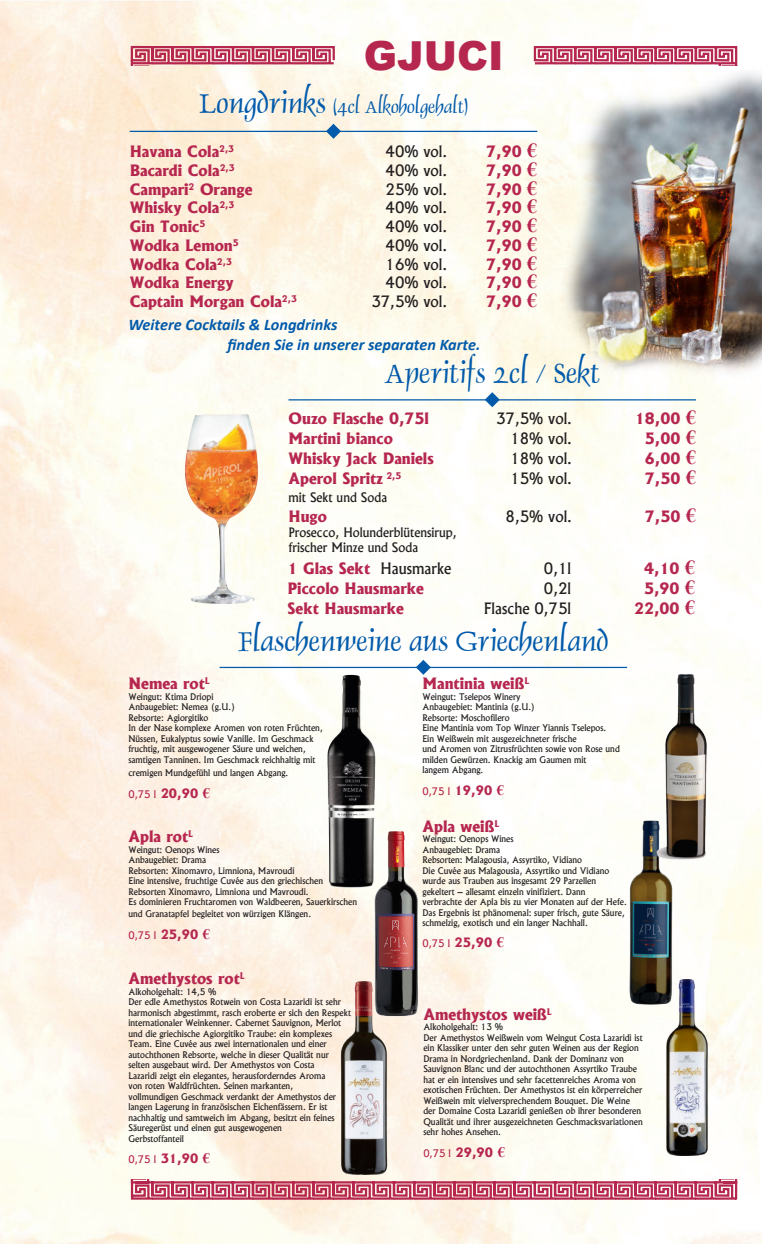
<style>
.page{position:relative;width:762px;height:1244px;background:#fff}
.page>*{position:absolute;margin:0;border:0;box-sizing:border-box;transform-origin:0 0}
.t1{font:900 40px "Arial";color:#b62750}
.t2{font:31.25px "Dauphin Plain";color:#015aaa}
.t3{font:20px "Dauphin Plain";color:#015aaa}
.t4{font:italic 700 16.25px/20px "Calibri";color:#015aaa}
.t5{font:800 15px "Alaska";color:#b62750}
.t6{font:15px "Alaska";color:#231f20}
.t7{font:12.5px/15px "Alaska";color:#231f20}
.t8{font:10px "Alaska";color:#b62750}
.t9{font:8.75px/10.5px "Alaska";color:#231f20}
.s1{font-size:31.25px}
.s2{font-family:"Times New Roman";font-weight:700;font-size:20px}
.s3{font-weight:400;color:#231f20}
.s4{font-weight:800;font-size:12.38px}
.s5{font-family:"Times New Roman";font-weight:700;font-size:14.62px}
</style>
<div class="page">
<img style="left:0;top:0;width:762px;height:1244px">
<svg style="left:130px;top:45px;width:608px;height:20px"></svg>
<hr style="left:130px;top:131px;width:407px;height:1px;background:#015aaa">
<svg style="left:326px;top:124px;width:15px;height:15px"></svg>
<hr style="left:288px;top:399px;width:408px;height:1px;background:#015aaa">
<svg style="left:485px;top:392px;width:15px;height:15px"></svg>
<svg style="left:130px;top:1179px;width:608px;height:21px;background:#d07489"></svg>
<hr style="left:220px;top:667px;width:407px;height:1px;background:#015aaa">
<img style="left:182px;top:414px;width:77px;height:190px">
<img style="left:337px;top:981px;width:55px;height:193px">
<img style="left:657px;top:1006px;width:60px;height:150px">
<img style="left:561px;top:71px;width:201px;height:317px">
<img style="left:354px;top:826px;width:85px;height:191px">
<img style="left:557px;top:819px;width:187px;height:187px">
<img style="left:629px;top:653px;width:95px;height:227px">
<img style="left:273px;top:634px;width:158px;height:275px">
<h1 class="t1" style="left:364px;top:33px;width:141px">GJUCI</h1>
<h3 class="t3" style="left:199px;top:94px;width:270px"><span class="s1">Longdrinks</span> (4cl Alkoholgehalt)</h3>
<h3 class="t5" style="left:130px;top:145px;width:106px">Havana Cola<sup>2,3</sup></h3>
<h3 class="t6" style="left:386px;top:145px;width:63px">40% vol.</h3>
<h3 class="t5" style="left:486px;top:145px;width:53px">7,90 <span class="s2">€</span></h3>
<h3 class="t5" style="left:130px;top:164px;width:106px">Bacardi Cola<sup>2,3</sup></h3>
<h3 class="t6" style="left:386px;top:164px;width:63px">40% vol.</h3>
<h3 class="t5" style="left:486px;top:164px;width:53px">7,90 <span class="s2">€</span></h3>
<h3 class="t5" style="left:130px;top:183px;width:124px">Campari<sup>2</sup> Orange</h3>
<h3 class="t6" style="left:386px;top:183px;width:63px">25% vol.</h3>
<h3 class="t5" style="left:486px;top:183px;width:53px">7,90 <span class="s2">€</span></h3>
<h3 class="t5" style="left:130px;top:202px;width:106px">Whisky Cola<sup>2,3</sup></h3>
<h3 class="t6" style="left:386px;top:202px;width:63px">40% vol.</h3>
<h3 class="t5" style="left:486px;top:202px;width:53px">7,90 <span class="s2">€</span></h3>
<h3 class="t5" style="left:130px;top:220px;width:77px">Gin Tonic<sup>5</sup></h3>
<h3 class="t6" style="left:386px;top:220px;width:63px">40% vol.</h3>
<h3 class="t5" style="left:486px;top:220px;width:53px">7,90 <span class="s2">€</span></h3>
<h3 class="t5" style="left:130px;top:239px;width:110px">Wodka Lemon<sup>5</sup></h3>
<h3 class="t6" style="left:386px;top:239px;width:63px">40% vol.</h3>
<h3 class="t5" style="left:486px;top:239px;width:53px">7,90 <span class="s2">€</span></h3>
<h3 class="t5" style="left:130px;top:258px;width:104px">Wodka Cola<sup>2,3</sup></h3>
<h3 class="t6" style="left:386px;top:258px;width:63px">16% vol.</h3>
<h3 class="t5" style="left:486px;top:258px;width:53px">7,90 <span class="s2">€</span></h3>
<h3 class="t5" style="left:130px;top:277px;width:106px">Wodka Energy</h3>
<h3 class="t6" style="left:386px;top:277px;width:63px">40% vol.</h3>
<h3 class="t5" style="left:486px;top:277px;width:53px">7,90 <span class="s2">€</span></h3>
<h3 class="t5" style="left:130px;top:295px;width:169px">Captain Morgan Cola<sup>2,3</sup></h3>
<h3 class="t6" style="left:371px;top:295px;width:77px">37,5% vol.</h3>
<h3 class="t5" style="left:486px;top:295px;width:53px">7,90 <span class="s2">€</span></h3>
<h3 class="t4" style="left:228px;top:316px;width:254px;text-indent:-99px">Weitere Cocktails &amp; Longdrinks<br>finden Sie in unserer separaten Karte.</h3>
<h2 class="t2" style="left:384px;top:354px;width:217px">Aperitifs 2cl / Sekt</h2>
<h3 class="t5" style="left:288px;top:413px;width:142px">Ouzo Flasche 0,75l</h3>
<h3 class="t6" style="left:496px;top:412px;width:77px">37,5% vol.</h3>
<h3 class="t5" style="left:635px;top:413px;width:63px">18,00 <span class="s2">€</span></h3>
<h3 class="t5" style="left:288px;top:433px;width:106px">Martini bianco</h3>
<h3 class="t6" style="left:510px;top:432px;width:63px">18% vol.</h3>
<h3 class="t5" style="left:645px;top:433px;width:53px">5,00 <span class="s2">€</span></h3>
<h3 class="t5" style="left:288px;top:453px;width:147px">Whisky Jack Daniels</h3>
<h3 class="t6" style="left:510px;top:452px;width:63px">18% vol.</h3>
<h3 class="t5" style="left:645px;top:453px;width:53px">6,00 <span class="s2">€</span></h3>
<h3 class="t5" style="left:288px;top:473px;width:114px">Aperol Spritz <sup>2,5</sup></h3>
<h3 class="t6" style="left:510px;top:472px;width:63px">15% vol.</h3>
<h3 class="t5" style="left:645px;top:473px;width:53px">7,50 <span class="s2">€</span></h3>
<h3 class="t7" style="left:288px;top:491px;width:100px">mit Sekt und Soda</h3>
<h3 class="t5" style="left:288px;top:511px;width:40px">Hugo</h3>
<h3 class="t6" style="left:505px;top:510px;width:68px">8,5% vol.</h3>
<h3 class="t5" style="left:645px;top:511px;width:53px">7,50 <span class="s2">€</span></h3>
<h3 class="t7" style="left:288px;top:526px;width:170px">Prosecco, Holunderblütensirup, frischer Minze und Soda</h3>
<h3 class="t5" style="left:288px;top:563px;width:165px">1 Glas Sekt <span class="s3">Hausmarke</span></h3>
<h3 class="t6" style="left:544px;top:562px;width:29px">0,1l</h3>
<h3 class="t5" style="left:644px;top:563px;width:53px">4,10 <span class="s2">€</span></h3>
<h3 class="t5" style="left:288px;top:583px;width:138px">Piccolo Hausmarke</h3>
<h3 class="t6" style="left:544px;top:582px;width:29px">0,2l</h3>
<h3 class="t5" style="left:644px;top:583px;width:53px">5,90 <span class="s2">€</span></h3>
<h3 class="t5" style="left:288px;top:603px;width:118px">Sekt Hausmarke</h3>
<h3 class="t6" style="left:484px;top:602px;width:89px">Flasche 0,75l</h3>
<h3 class="t5" style="left:634px;top:603px;width:63px">22,00 <span class="s2">€</span></h3>
<h2 class="t2" style="left:238px;top:621px;width:372px">Flaschenweine aus Griechenland</h2>
<h3 class="t5" style="left:128px;top:678px;width:83px">Nemea rot<sup>L</sup></h3>
<p class="t9" style="left:128px;top:692px;width:196px">Weingut: Ktima Driopi<br>Anbaugebiet: Nemea (g.U.)<br>Rebsorte: Agiorgitiko<br>In der Nase komplexe Aromen von roten Früchten, Nüssen, Eukalyptus sowie Vanille. Im Geschmack fruchtig, mit ausgewogener Säure und weichen, samtigen Tanninen. Im Geschmack reichhaltig mit</p>
<p class="t9" style="left:128px;top:768px;width:161px">cremigen Mundgefühl und langen Abgang.</p>
<p class="t8" style="left:128px;top:790px;width:83px">0,75 l <span class="s4">20,90</span> <span class="s5">€</span></p>
<h3 class="t5" style="left:128px;top:830px;width:66px">Apla rot<sup>L</sup></h3>
<p class="t9" style="left:128px;top:845px;width:230px">Weingut: Oenops Wines<br>Anbaugebiet: Drama<br>Rebsorten: Xinomavro, Limniona, Mavroudi<br>Eine intensive, fruchtige Cuvée aus den griechischen Rebsorten Xinomavro, Limniona und Mavroudi.<br>Es dominieren Fruchtaromen von Waldbeeren, Sauerkirschen</p>
<p class="t9" style="left:128px;top:909px;width:184px">und Granatapfel begleitet von würzigen Klängen.</p>
<p class="t8" style="left:128px;top:930px;width:83px">0,75 l <span class="s4">25,90</span> <span class="s5">€</span></p>
<h3 class="t5" style="left:128px;top:972px;width:118px">Amethystos rot<sup>L</sup></h3>
<p class="t9" style="left:128px;top:987px;width:224px">Alkoholgehalt: 14,5 %<br>Der edle Amethystos Rotwein von Costa Lazaridi ist sehr harmonisch abgestimmt, rasch eroberte er sich den Respekt internationaler Weinkenner. Cabernet Sauvignon, Merlot und die griechische Agiorgitiko Traube: ein komplexes Team. Eine Cuvée aus zwei internationalen und einer autochthonen Rebsorte, welche in dieser Qualität nur selten ausgebaut wird. Der Amethystos von Costa<br>Lazaridi zeigt ein elegantes, herausforderndes Aroma<br>von roten Waldfrüchten. Seinen markanten,<br>vollmundigen Geschmack verdankt der Amethystos der langen Lagerung in französischen Eichenfässern. Er ist nachhaltig und samtweich im Abgang, besitzt ein feines Säuregerüst und einen gut ausgewogenen<br>Gerbstoffanteil</p>
<p class="t8" style="left:128px;top:1155px;width:83px">0,75 l <span class="s4">31,90</span> <span class="s5">€</span></p>
<h3 class="t5" style="left:422px;top:678px;width:108px">Mantinia weiß<sup>L</sup></h3>
<p class="t9" style="left:422px;top:692px;width:199px">Weingut: Tselepos Winery<br>Anbaugebiet: Mantinia (g.U.)<br>Rebsorte: Moschofilero<br>Eine Mantinia vom Top Winzer Yiannis Tselepos.<br>Ein Weißwein mit ausgezeichneter frische<br>und Aromen von Zitrusfrüchten sowie von Rose und milden Gewürzen. Knackig am Gaumen mit<br>langem Abgang.</p>
<p class="t8" style="left:422px;top:787px;width:83px">0,75 l <span class="s4">19,90</span> <span class="s5">€</span></p>
<h3 class="t5" style="left:422px;top:820px;width:78px">Apla weiß<sup>L</sup></h3>
<p class="t9" style="left:422px;top:834px;width:206px">Weingut: Oenops Wines<br>Anbaugebiet: Drama<br>Rebsorten: Malagousia, Assyrtiko, Vidiano<br>Die Cuvée aus Malagousia, Assyrtiko und Vidiano wurde aus Trauben aus insgesamt 29 Parzellen gekeltert – allesamt einzeln vinifiziert. Dann verbrachte der Apla bis zu vier Monaten auf der Hefe.<br>Das Ergebnis ist phänomenal: super frisch, gute Säure, schmelzig, exotisch und ein langer Nachhall.</p>
<p class="t8" style="left:422px;top:939px;width:83px">0,75 l <span class="s4">25,90</span> <span class="s5">€</span></p>
<h3 class="t5" style="left:423px;top:1008px;width:130px">Amethystos weiß<sup>L</sup></h3>
<p class="t9" style="left:423px;top:1022px;width:221px">Alkoholgehalt: 13 %<br>Der Amethystos Weißwein vom Weingut Costa Lazaridi ist ein Klassiker unter den sehr guten Weinen aus der Region Drama in Nordgriechenland. Dank der Dominanz von Sauvignon Blanc und der autochthonen Assyrtiko Traube hat er ein intensives und sehr facettenreiches Aroma von exotischen Früchten. Der Amethystos ist ein körperreicher Weißwein mit vielversprechendem Bouquet. Die Weine der Domaine Costa Lazaridi genießen ob ihrer besonderen Qualität und ihrer ausgezeichneten Geschmacksvariationen sehr hohes Ansehen.</p>
<p class="t8" style="left:423px;top:1149px;width:83px">0,75 l <span class="s4">29,90</span> <span class="s5">€</span></p>
</div>
